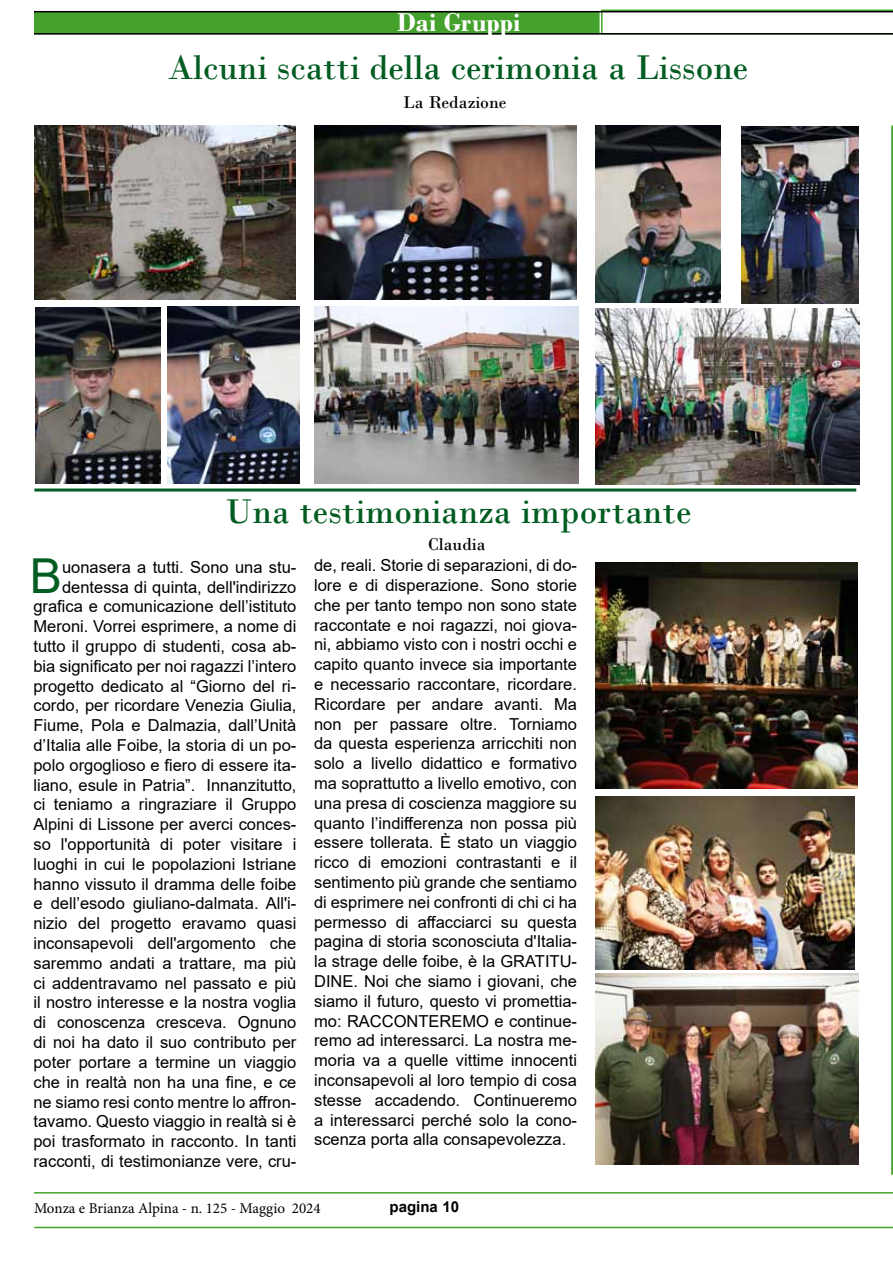
<style>
.page{position:relative;width:893px;height:1263px;background:#fff}
.page>*{position:absolute;margin:0;border:0;box-sizing:border-box;transform-origin:0 0}
.t1{font:48.15px "Arial";color:#005c20}
.t2{font:36px "Bodoni";color:#005c20}
.t3{font:700 27px "Bodoni";color:#fff}
.t4{font:18px "Bodoni";color:#000}
.t5{font:16.5px/19.8px "Arial";color:#000;text-align:right}
.t6{font:15px "Minion Pro";color:#000}
.t7{font:700 15px "Arial";color:#000}
</style>
<div class="page">
<div style="left:34px;top:12px;width:566px;height:23px;background:#44a12b;border:2px solid #44a12b"></div>
<svg style="left:601px;top:10px;width:292px;height:23px"></svg>
<hr style="left:34px;top:11px;width:859px;height:1px;background:#000">
<hr style="left:34px;top:33px;width:859px;height:2px;background:#000">
<hr style="left:891px;top:125px;width:2px;height:1050px;background:#44a12b">
<hr style="left:34px;top:1192px;width:859px;height:1px;background:#44a12b">
<hr style="left:34px;top:1227px;width:859px;height:1px;background:#44a12b">
<img style="left:595px;top:308px;width:264px;height:176px">
<img style="left:595px;top:796px;width:260px;height:173px">
<img style="left:595px;top:973px;width:264px;height:191px">
<img style="left:314px;top:125px;width:262px;height:175px">
<img style="left:595px;top:125px;width:125px;height:177px">
<img style="left:741px;top:126px;width:118px;height:177px">
<img style="left:35px;top:307px;width:126px;height:177px">
<img style="left:167px;top:307px;width:132px;height:177px">
<img style="left:34px;top:125px;width:262px;height:175px">
<img style="left:314px;top:307px;width:265px;height:176px">
<img style="left:595px;top:562px;width:263px;height:226px">
<hr style="left:34px;top:488px;width:822px;height:3px;background:#005c20">
<h3 class="t3" style="left:397px;top:7px;width:125px">Dai Gruppi</h3>
<h2 class="t2" style="left:168px;top:46px;width:582px">Alcuni scatti della cerimonia a Lissone</h2>
<p class="t4" style="left:403px;top:91px;width:105px">La Redazione</p>
<h2 class="t2" style="left:225px;top:490px;width:468px">Una testimonianza importante</h2>
<p class="t4" style="left:428px;top:533px;width:59px">Claudia</p>
<h1 class="t1" style="left:30px;top:542px;width:34px">B</h1>
<p class="t5" style="left:33px;top:557px;width:264px">uonasera a tutti. Sono una stu&shy;dentessa di quinta, dell'indirizzo grafica e comunicazione dell’istituto Meroni. Vorrei esprimere, a nome di tutto il gruppo di studenti, cosa ab&shy;bia significato per noi ragazzi l’intero progetto dedicato al “Giorno del ri&shy;cordo, per ricordare Venezia Giulia, Fiume, Pola e Dalmazia, dall’Unità d’Italia alle Foibe, la storia di un po&shy;polo orgoglioso e fiero di essere ita&shy;liano, esule in Patria”. Innanzitutto, ci teniamo a ringraziare il Gruppo Alpini di Lissone per averci conces&shy;so l'opportunità di poter visitare i luoghi in cui le popolazioni Istriane hanno vissuto il dramma delle foibe e dell’esodo giuliano-dalmata. All'i&shy;nizio del progetto eravamo quasi inconsapevoli dell'argomento che saremmo andati a trattare, ma più ci addentravamo nel passato e più il nostro interesse e la nostra voglia di conoscenza cresceva. Ognuno di noi ha dato il suo contributo per poter portare a termine un viaggio che in realtà non ha una fine, e ce ne siamo resi conto mentre lo affron&shy;tavamo. Questo viaggio in realtà si è poi trasformato in racconto. In tanti racconti, di testimonianze vere, cru-</p>
<p class="t5" style="left:314px;top:555px;width:264px;text-align:justify">de, reali. Storie di separazioni, di do&shy;lore e di disperazione. Sono storie che per tanto tempo non sono state raccontate e noi ragazzi, noi giova&shy;ni, abbiamo visto con i nostri occhi e capito quanto invece sia importante e necessario raccontare, ricordare.<br>Ricordare per andare avanti. Ma non per passare oltre. Torniamo da questa esperienza arricchiti non solo a livello didattico e formativo ma soprattutto a livello emotivo, con una presa di coscienza maggiore su quanto l’indifferenza non possa più essere tollerata. È stato un viaggio ricco di emozioni contrastanti e il sentimento più grande che sentiamo di esprimere nei confronti di chi ci ha permesso di affacciarci su questa pagina di storia sconosciuta d'Italia&shy;la strage delle foibe, è la GRATITU-DINE. Noi che siamo i giovani, che siamo il futuro, questo vi promettia&shy;mo: RACCONTEREMO e continue&shy;remo ad interessarci. La nostra me&shy;moria va a quelle vittime innocenti inconsapevoli al loro tempio di cosa stesse accadendo. Continueremo a interessarci perché solo la cono&shy;scenza porta alla consapevolezza.</p>
<p class="t6" style="left:34px;top:1198px;width:288px">Monza e Brianza Alpina - n. 125 - Maggio 2024</p>
<p class="t7" style="left:390px;top:1196px;width:71px">pagina 10</p>
</div>
